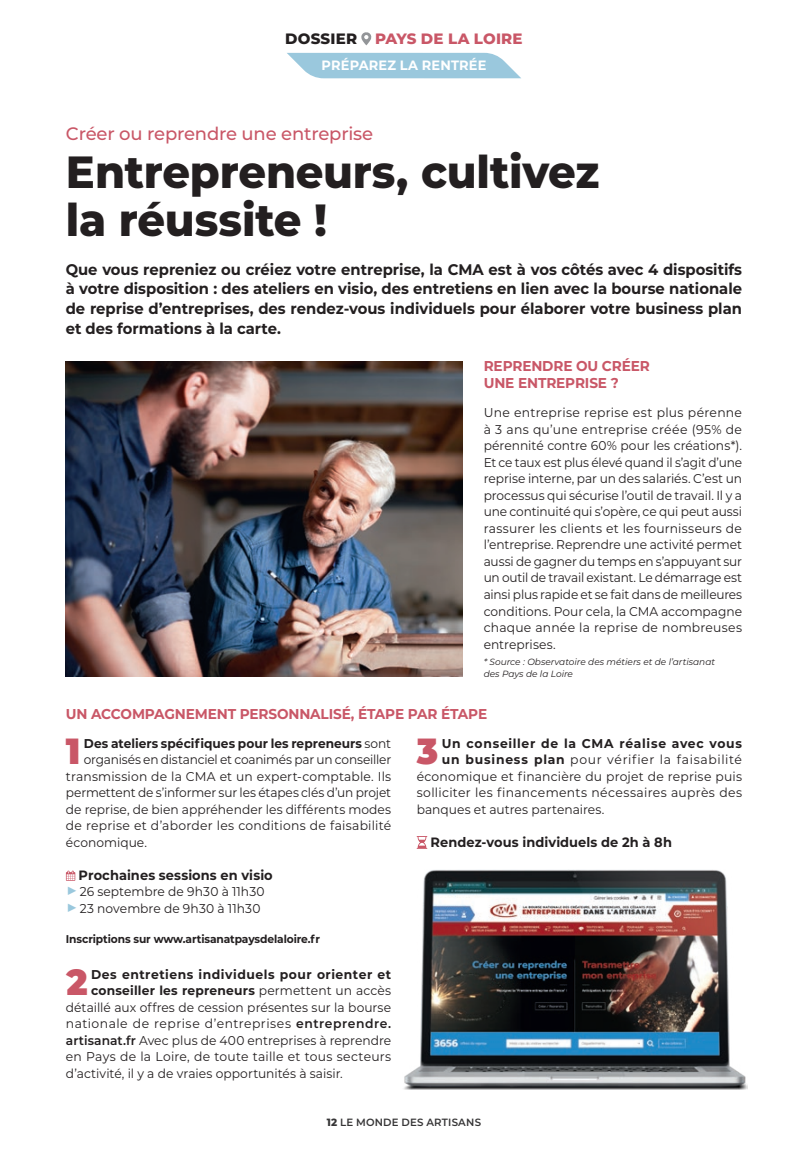
<style>
.page{position:relative;width:808px;height:1149px;background:#fff}
.page>*{position:absolute;margin:0;border:0;box-sizing:border-box;transform-origin:0 0}
.t1{font:800 45px/48px "Montserrat";letter-spacing:-.005em;color:#231f20;scale:.96 1}
.t2{font:900 36.3px "Montserrat";color:#c95767;scale:.96 1}
.t3{font:500 18px "Montserrat";letter-spacing:-.01em;color:#c95767}
.t4{font:700 15.3px/19.5px "Montserrat";color:#231f20;text-align:justify;scale:.96 1}
.t5{font:800 15px "Montserrat";letter-spacing:.015em;color:#c95767}
.t6{font:700 14.25px/16.5px "Montserrat";letter-spacing:-.01em;color:#c95767;scale:.96 1}
.t7{font:700 13.5px "Montserrat";letter-spacing:.005em;color:#231f20;scale:.96 1}
.t8{font:700 13.5px "Montserrat";letter-spacing:.015em;color:#fff;scale:.96 1}
.t9{font:12.75px/16.5px "Montserrat";letter-spacing:.01em;color:#231f20;text-align:justify}
.t10{font:12.75px/16.5px "Montserrat";letter-spacing:.01em;color:#231f20;scale:.96 1}
.t11{font:12.75px "Montserrat";letter-spacing:-.01em;color:#231f20;scale:.95 1}
.t12{font:12.75px "Montserrat";letter-spacing:-.015em;color:#231f20;scale:.95 1}
.t13{font:12.75px "Montserrat";letter-spacing:.04em;color:#231f20}
.t14{font:700 12.75px "Montserrat";color:#231f20;scale:.96 1}
.t15{font:700 12.75px "Montserrat";letter-spacing:.015em;color:#231f20;scale:.96 1}
.t16{font:12.75px "Montserrat";letter-spacing:.05em;color:#231f20}
.t17{font:700 12.75px "Montserrat";letter-spacing:.035em;color:#231f20}
.t18{font:700 12.75px "Montserrat";letter-spacing:.055em;color:#231f20}
.t19{font:700 11.25px "Montserrat";letter-spacing:-.01em;color:#231f20;scale:.95 1}
.t20{font:600 10.5px "Montserrat";letter-spacing:.02em;color:#363536}
.t21{font:italic 9px/12px "Montserrat";color:#231f20}
.s1{color:#231f20}
.s2{font-weight:400}
.s3{font-weight:700;font-size:19.5px;color:#9ac8dd}
.s4{font-weight:600}
.s5{font-weight:700}
.s6{font-weight:800}
</style>
<div class="page">
<img style="left:66px;top:361px;width:396px;height:315px">
<svg style="left:66px;top:870px;width:9px;height:10px"></svg>
<svg style="left:417px;top:836px;width:10px;height:12px"></svg>
<img style="left:404px;top:869px;width:343px;height:220px">
<svg style="left:361px;top:32px;width:10px;height:13px"></svg>
<svg style="left:287px;top:53px;width:234px;height:25px;background:#a5cee0"></svg>
<p class="t5" style="left:285px;top:28px;width:239px"><span class="s1">DOSSIER</span> PAYS DE LA LOIRE</p>
<p class="t8" style="left:322px;top:56px;width:173px">PRÉPAREZ LA RENTRÉE</p>
<h3 class="t3" style="left:66px;top:121px;width:309px">Créer ou reprendre une entreprise</h3>
<h1 class="t1" style="left:66px;top:146px;width:557px">Entrepreneurs, cultivez la réussite !</h1>
<p class="t4" style="left:66px;top:259px;width:706px">Que vous repreniez ou créiez votre entreprise, la CMA est à vos côtés avec 4 dispositifs à votre disposition : des ateliers en visio, des entretiens en lien avec la bourse nationale de reprise d’entreprises, des rendez-vous individuels pour élaborer votre business plan et des formations à la carte.</p>
<p class="t6" style="left:484px;top:357px;width:175px">REPRENDRE OU CRÉER<br>UNE ENTREPRISE ?</p>
<p class="t9" style="left:484px;top:404px;width:260px">Une entreprise reprise est plus pérenne à 3 ans qu’une entreprise créée (95% de pérennité contre 60% pour les créations*).<br>Et ce taux est plus élevé quand il s’agit d’une reprise interne, par un des salariés. C’est un processus qui sécurise l’outil de travail. Il y a une continuité qui s’opère, ce qui peut aussi rassurer les clients et les fournisseurs de l’entreprise. Reprendre une activité permet aussi de gagner du temps en s’appuyant sur un outil de travail existant. Le démarrage est ainsi plus rapide et se fait dans de meilleures conditions. Pour cela, la CMA accompagne chaque année la reprise de nombreuses entreprises.</p>
<p class="t21" style="left:484px;top:655px;width:233px">* Source : Observatoire des métiers et de l’artisanat des Pays de la Loire</p>
<p class="t6" style="left:66px;top:705px;width:440px">UN ACCOMPAGNEMENT PERSONNALISÉ, ÉTAPE PAR ÉTAPE</p>
<h2 class="t2" style="left:66px;top:723px;width:17px">1</h2>
<p class="t14" style="left:84px;top:733px;width:322px">Des ateliers spécifiques pour les repreneurs <span class="s2">sont</span></p>
<p class="t12" style="left:84px;top:750px;width:325px">organisés en distanciel et coanimés par un conseiller</p>
<p class="t10" style="left:66px;top:767px;width:340px">transmission de la CMA et un expert-comptable. Ils</p>
<p class="t11" style="left:66px;top:783px;width:344px">permettent de s’informer sur les étapes clés d’un projet</p>
<p class="t10" style="left:66px;top:800px;width:340px">de reprise, de bien appréhender les différents modes</p>
<p class="t9" style="left:66px;top:816px;width:327px">de reprise et d’aborder les conditions de faisabilité</p>
<p class="t10" style="left:66px;top:833px;width:86px">économique.</p>
<p class="t7" style="left:79px;top:864px;width:204px">Prochaines sessions en visio</p>
<p class="t10" style="left:66px;top:882px;width:208px"><span class="s3">▶</span> 26 septembre de 9h30 à 11h30 <span class="s3">▶</span> 23 novembre de 9h30 à 11h30</p>
<p class="t19" style="left:66px;top:930px;width:269px">Inscriptions sur www.artisanatpaysdelaloire.fr</p>
<h2 class="t2" style="left:66px;top:954px;width:24px">2</h2>
<p class="t17" style="left:91px;top:964px;width:302px">Des entretiens individuels pour orienter et</p>
<p class="t15" style="left:91px;top:981px;width:314px">conseiller les repreneurs <span class="s2">permettent un accès</span></p>
<p class="t10" style="left:66px;top:998px;width:340px">détaillé aux offres de cession présentes sur la bourse</p>
<p class="t13" style="left:66px;top:1014px;width:327px">nationale de reprise d’entreprises <span class="s4">entreprendre.</span></p>
<p class="t10" style="left:66px;top:1031px;width:340px"><span class="s4">artisanat.fr</span> Avec plus de 400 entreprises à reprendre</p>
<p class="t9" style="left:66px;top:1047px;width:327px">en Pays de la Loire, de toute taille et tous secteurs</p>
<p class="t10" style="left:66px;top:1064px;width:290px">d’activité, il y a de vraies opportunités à saisir.</p>
<h2 class="t2" style="left:417px;top:723px;width:24px">3</h2>
<p class="t18" style="left:442px;top:733px;width:302px">Un conseiller de la CMA réalise avec vous</p>
<p class="t16" style="left:442px;top:750px;width:302px"><span class="s5">un business plan</span> pour vérifier la faisabilité</p>
<p class="t9" style="left:417px;top:767px;width:327px">économique et financière du projet de reprise puis</p>
<p class="t9" style="left:417px;top:783px;width:327px">solliciter les financements nécessaires auprès des</p>
<p class="t10" style="left:417px;top:800px;width:197px">banques et autres partenaires.</p>
<p class="t7" style="left:431px;top:831px;width:253px">Rendez-vous individuels de 2h à 8h</p>
<p class="t20" style="left:327px;top:1114px;width:156px"><span class="s6">12</span> LE MONDE DES ARTISANS</p>
</div>
